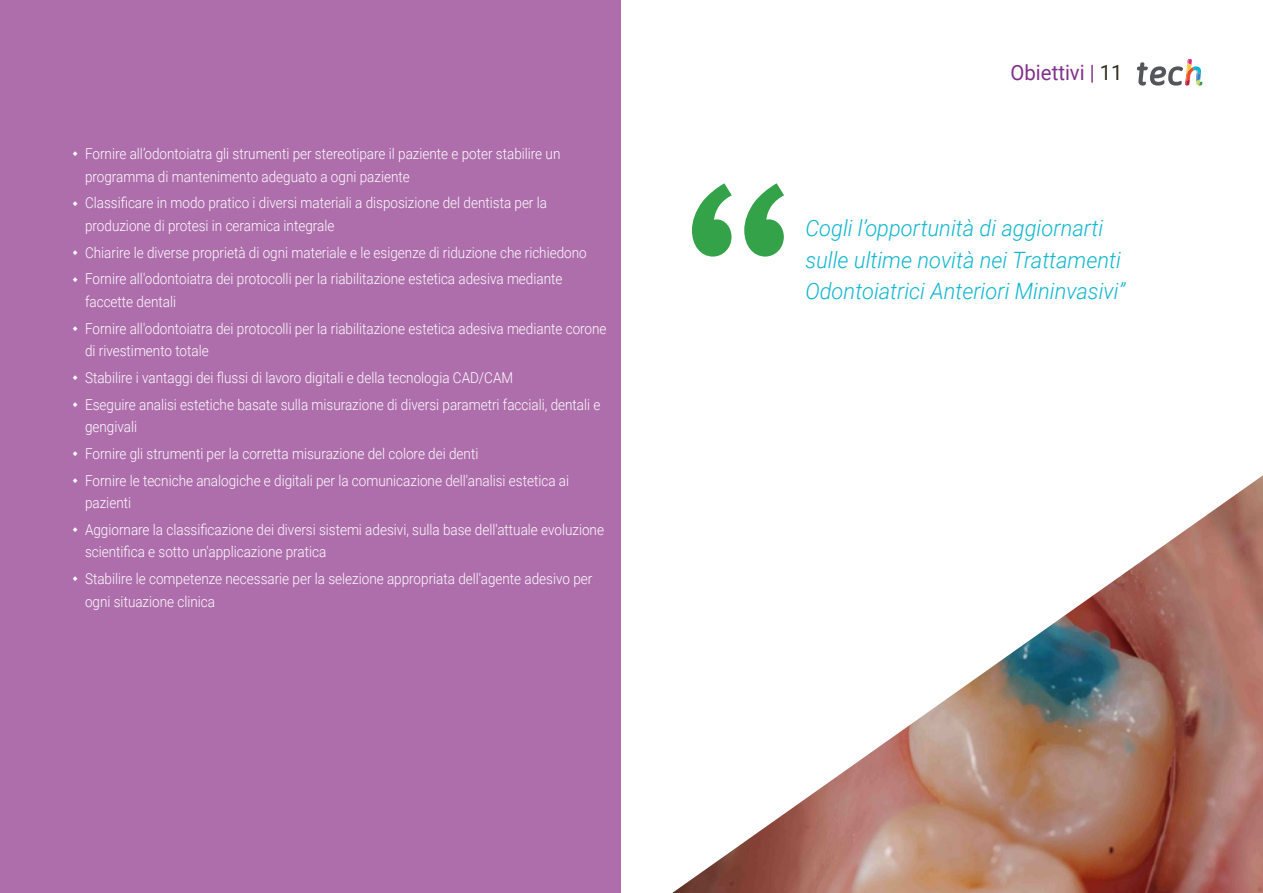
<style>
.page{position:relative;width:1263px;height:893px;background:#fff}
.page>*{position:absolute;margin:0;border:0;box-sizing:border-box;transform-origin:0 0}
.t1{font:italic 300 22.5px/31.5px "Roboto";color:#0fb6cf}
.t2{font:21px "Roboto";color:#813089}
.t3{font:300 15px/26.7px "Roboto";color:#fff;scale:.9 1}
.s1{color:#312e20}
</style>
<div class="page">
<div style="left:0;top:0;width:621px;height:893px;background:#ae6eac"></div>
<svg style="left:692px;top:183px;width:92px;height:74px"></svg>
<img style="left:672px;top:475px;width:591px;height:418px">
<svg style="left:1137px;top:59px;width:65px;height:27px"></svg>
<p class="t3" style="left:85px;top:142px;width:530px;line-height:22.5px">Fornire all’odontoiatra gli strumenti per stereotipare il paziente e poter stabilire un programma di mantenimento adeguato a ogni paziente</p>
<p class="t3" style="left:85px;top:191px;width:515px;line-height:22.5px">Classificare in modo pratico i diversi materiali a disposizione del dentista per la produzione di protesi in ceramica integrale</p>
<p class="t3" style="left:85px;top:238px;width:559px">Chiarire le diverse proprietà di ogni materiale e le esigenze di riduzione che richiedono<br>Fornire all'odontoiatra dei protocolli per la riabilitazione estetica adesiva mediante</p>
<p class="t3" style="left:85px;top:288px;width:581px">faccette dentali<br>Fornire all'odontoiatra dei protocolli per la riabilitazione estetica adesiva mediante corone</p>
<p class="t3" style="left:85px;top:337px;width:574px">di rivestimento totale<br>Stabilire i vantaggi dei flussi di lavoro digitali e della tecnologia CAD/CAM<br>Eseguire analisi estetiche basate sulla misurazione di diversi parametri facciali, dentali e</p>
<p class="t3" style="left:85px;top:413px;width:539px">gengivali<br>Fornire gli strumenti per la corretta misurazione del colore dei denti<br>Fornire le tecniche analogiche e digitali per la comunicazione dell'analisi estetica ai</p>
<p class="t3" style="left:85px;top:489px;width:578px">pazienti<br>Aggiornare la classificazione dei diversi sistemi adesivi, sulla base dell'attuale evoluzione</p>
<p class="t3" style="left:85px;top:538px;width:565px">scientifica e sotto un'applicazione pratica<br>Stabilire le competenze necessarie per la selezione appropriata dell'agente adesivo per</p>
<p class="t3" style="left:85px;top:587px;width:146px">ogni situazione clinica</p>
<h2 class="t2" style="left:1010px;top:57px;width:114px">Obiettivi | <span class="s1">11</span></h2>
<h1 class="t1" style="left:805px;top:212px;width:321px">Cogli l’opportunità di aggiornarti sulle ultime novità nei Trattamenti<br>Odontoiatrici Anteriori Mininvasivi”</h1>
</div>
